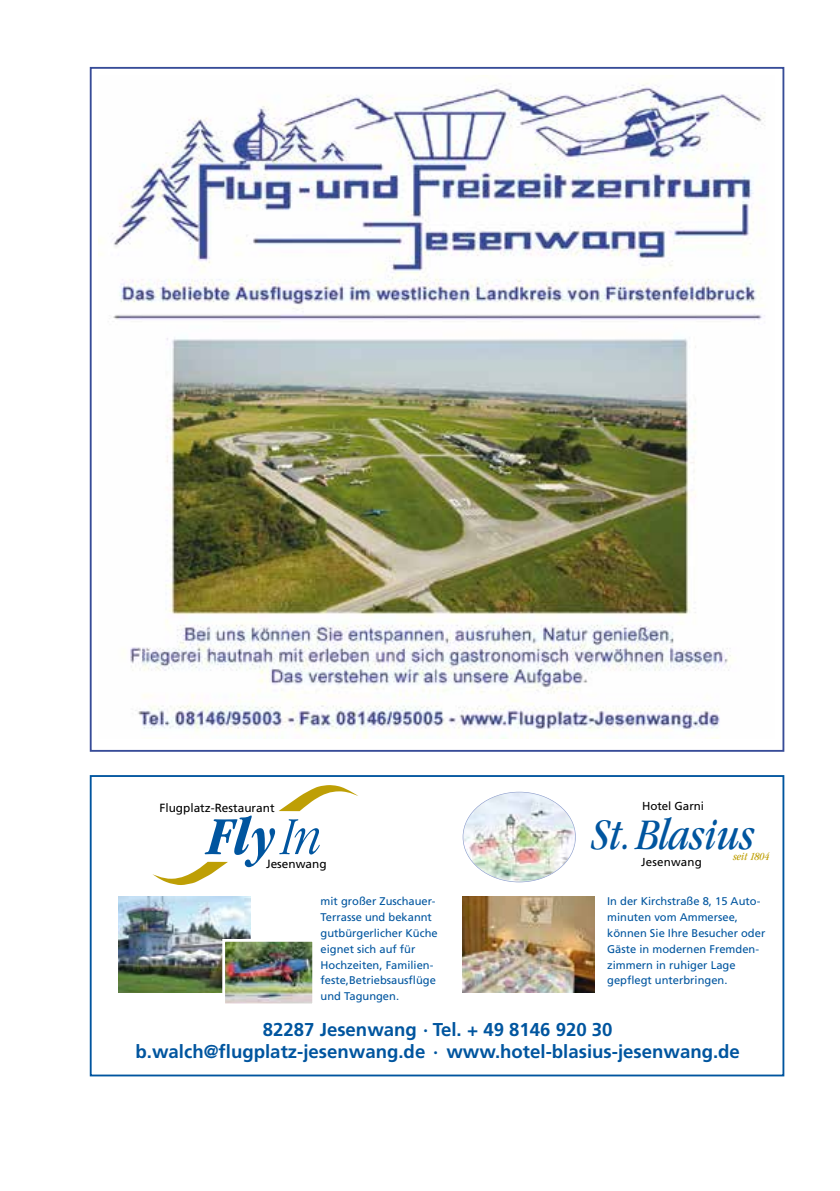
<style>
.page{position:relative;width:840px;height:1191px;background:#fff}
.page>*{position:absolute;margin:0;border:0;box-sizing:border-box;transform-origin:0 0}
.t1{font:italic 700 condensed 55.2px "Garamond";color:#00559f}
.t2{font:italic condensed 45.2px "Garamond";color:#00559f}
.t3{font:700 18.6px/22.2px "Frutiger";color:#00559f;text-align:center}
.t4{font:11.8px "Frutiger";color:#000}
.t5{font:11.6px "Frutiger";letter-spacing:.005em;color:#000}
.t6{font:11.2px/15.8px "Frutiger";color:#00559f}
.t7{font:italic condensed 11.2px "Garamond";color:#be9f05}
.s1{font-weight:300}
</style>
<div class="page">
<img style="left:98px;top:75px;width:668px;height:663px">
<div style="left:90px;top:775px;width:693px;height:301px;border:2px solid #00559f"></div>
<img style="left:462px;top:791px;width:113px;height:91px">
<svg style="left:152px;top:862px;width:76px;height:23px"></svg>
<svg style="left:279px;top:785px;width:79px;height:26px"></svg>
<img style="left:462px;top:897px;width:132px;height:95px">
<img style="left:119px;top:897px;width:131px;height:95px">
<img style="left:226px;top:943px;width:85px;height:59px">
<div style="left:222px;top:939px;width:93px;height:67px;border:3px solid #fff"></div>
<p class="t4" style="left:159px;top:801px;width:117px">Flugplatz-Restaurant</p>
<h1 class="t1" style="left:208px;top:805px;width:116px">Fly <span class="s1">In</span></h1>
<p class="t4" style="left:266px;top:857px;width:62px">Jesenwang</p>
<p class="t5" style="left:641px;top:799px;width:63px">Hotel Garni</p>
<h2 class="t2" style="left:591px;top:809px;width:164px">St.Blasius</h2>
<p class="t5" style="left:641px;top:855px;width:62px">Jesenwang</p>
<p class="t7" style="left:732px;top:850px;width:38px">seit 1804</p>
<p class="t6" style="left:320px;top:893px;width:119px">mit großer Zuschauer-<br>Terrasse und bekannt gutbürgerlicher Küche eignet sich auf für<br>Hochzeiten, Familien&shy;feste,Betriebsausflüge und Tagungen.</p>
<p class="t6" style="left:607px;top:893px;width:159px">In der Kirchstraße 8, 15 Auto&shy;minuten vom Ammersee, können Sie Ihre Besucher oder<br>Gäste in modernen Fremden&shy;zimmern in ruhiger Lage gepflegt unterbringen.</p>
<h3 class="t3" style="left:135px;top:1018px;width:605px">82287 Jesenwang · Tel. + 49 8146 920 30 b.walch@flugplatz-jesenwang.de · www.hotel-blasius-jesenwang.de</h3>
</div>
